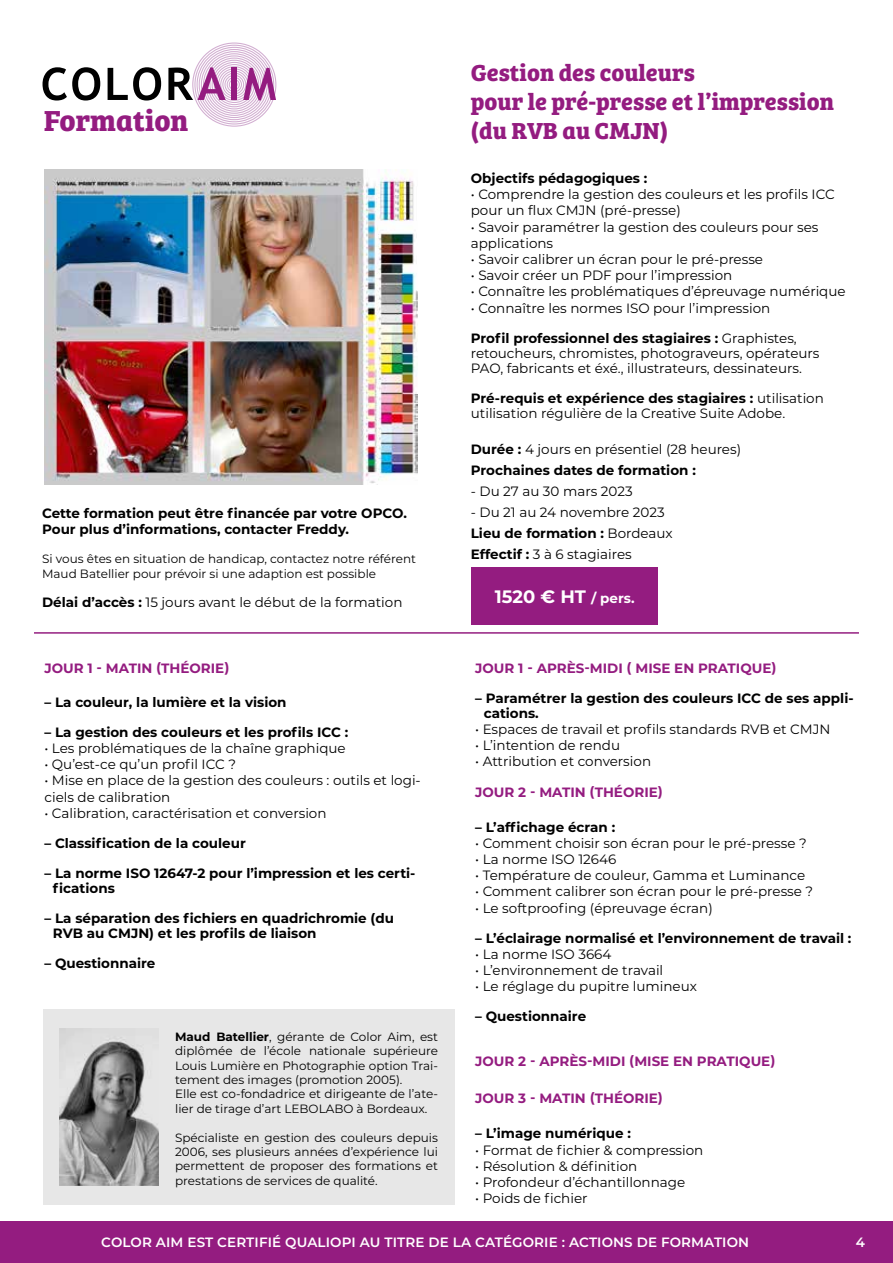
<style>
.page{position:relative;width:893px;height:1263px;background:#fff}
.page>*{position:absolute;margin:0;border:0;box-sizing:border-box;transform-origin:0 0}
.t1{font:700 30px "Bree Serif";color:#941c80}
.t2{font:700 24px/28.8px "Bree Serif";color:#941c80}
.t3{font:700 18px "Montserrat";color:#fff}
.t4{font:13.5px/16.2px "Montserrat";color:#000}
.t5{font:700 13.5px/15px "Montserrat";color:#000}
.t6{font:700 13.5px "Montserrat";color:#941c80}
.t7{font:600 13.5px "Montserrat";letter-spacing:.01em;color:#fff}
.t8{font:600 13.5px "Montserrat";color:#fefefe}
.t9{font:12px/14.4px "Montserrat";color:#000}
.s1{font-weight:700}
.s2{font-weight:400}
.s3{font-size:13.5px}
</style>
<div class="page">
<svg style="left:43px;top:67px;width:57px;height:34px"></svg>
<svg style="left:108px;top:67px;width:53px;height:34px"></svg>
<svg style="left:168px;top:43px;width:108px;height:84px"></svg>
<div style="left:44px;top:1009px;width:411px;height:196px;background:#e7e7e7"></div>
<div style="left:0;top:1221px;width:893px;height:42px;background:#941c80"></div>
<div style="left:471px;top:568px;width:187px;height:57px;background:#941c80"></div>
<img style="left:59px;top:1029px;width:100px;height:156px">
<hr style="left:34px;top:632px;width:825px;height:2px;background:#941e80">
<img style="left:44px;top:170px;width:163px;height:315px">
<img style="left:207px;top:170px;width:211px;height:315px">
<h1 class="t1" style="left:44px;top:97px;width:146px">Formation</h1>
<p class="t5" style="left:42px;top:505px;width:366px;line-height:16.2px">Cette formation peut être financée par votre OPCO.<br>Pour plus d’informations, contacter Freddy.</p>
<p class="t9" style="left:42px;top:551px;width:375px">Si vous êtes en situation de handicap, contactez notre référent<br>Maud Batellier pour prévoir si une adaption est possible</p>
<p class="t4" style="left:42px;top:594px;width:362px"><span class="s1">Délai d’accès :</span> 15 jours avant le début de la formation</p>
<p class="t6" style="left:44px;top:658px;width:187px">JOUR 1 - MATIN (THÉORIE)</p>
<p class="t5" style="left:44px;top:694px;width:244px">– La couleur, la lumière et la vision</p>
<p class="t5" style="left:44px;top:724px;width:305px">– La gestion des couleurs et les profils ICC :</p>
<p class="t4" style="left:44px;top:740px;width:303px">• Les problématiques de la chaîne graphique</p>
<p class="t4" style="left:44px;top:756px;width:193px">• Qu’est-ce qu’un profil ICC ?</p>
<p class="t4" style="left:44px;top:772px;width:378px">• Mise en place de la gestion des couleurs : outils et logi&shy;ciels de calibration</p>
<p class="t4" style="left:44px;top:804px;width:284px">• Calibration, caractérisation et conversion</p>
<p class="t5" style="left:44px;top:835px;width:203px">– Classification de la couleur</p>
<p class="t5" style="left:53px;top:865px;width:364px;text-indent:-9px">– La norme ISO 12647-2 pour l’impression et les certi&shy;fications</p>
<p class="t5" style="left:53px;top:910px;width:343px;text-indent:-9px">– La séparation des fichiers en quadrichromie (du<br>RVB au CMJN) et les profils de liaison</p>
<p class="t5" style="left:44px;top:955px;width:112px">– Questionnaire</p>
<p class="t9" style="left:175px;top:1029px;width:264px"><span class="s1">Maud Batellier</span>, gérante de Color Aim, est diplômée de l’école nationale supérieure Louis Lumière en Photographie option Trai&shy;tement des images (promotion 2005).<br>Elle est co-fondadrice et dirigeante de l’ate&shy;lier de tirage d’art LEBOLABO à Bordeaux.</p>
<p class="t9" style="left:175px;top:1130px;width:264px;text-align:justify">Spécialiste en gestion des couleurs depuis 2006, ses plusieurs années d’expérience lui permettent de proposer des formations et prestations de services de qualité.</p>
<h2 class="t2" style="left:471px;top:57px;width:365px">Gestion des couleurs<br>pour le pré-presse et l’impression (du RVB au CMJN)</h2>
<p class="t5" style="left:471px;top:170px;width:178px">Objectifs pédagogiques :</p>
<p class="t4" style="left:471px;top:186px;width:366px">• Comprendre la gestion des couleurs et les profils ICC pour un flux CMJN (pré-presse)</p>
<p class="t4" style="left:471px;top:218px;width:349px">• Savoir paramétrer la gestion des couleurs pour ses applications</p>
<p class="t4" style="left:471px;top:251px;width:294px">• Savoir calibrer un écran pour le pré-presse</p>
<p class="t4" style="left:471px;top:267px;width:263px">• Savoir créer un PDF pour l’impression</p>
<p class="t4" style="left:471px;top:283px;width:376px">• Connaître les problématiques d’épreuvage numérique</p>
<p class="t4" style="left:471px;top:299px;width:301px">• Connaître les normes ISO pour l’impression</p>
<p class="t4" style="left:471px;top:330px;width:350px;line-height:15px"><span class="s1">Profil professionnel des stagiaires :</span> Graphistes, retoucheurs, chromistes, photograveurs, opérateurs<br>PAO, fabricants et éxé., illustrateurs, dessinateurs.</p>
<p class="t4" style="left:471px;top:390px;width:355px;line-height:15px"><span class="s1">Pré-requis et expérience des stagiaires :</span> utilisation utilisation régulière de la Creative Suite Adobe.</p>
<p class="t5" style="left:471px;top:438px;width:272px;line-height:21px">Durée : <span class="s2">4 jours en présentiel (28 heures)<br></span>Prochaines dates de formation :</p>
<p class="t4" style="left:471px;top:482px;width:163px">- Du 27 au 30 mars 2023</p>
<p class="t4" style="left:471px;top:501px;width:203px;line-height:21px">- Du 21 au 24 novembre 2023<br><span class="s1">Lieu de formation :</span> Bordeaux<br><span class="s1">Effectif :</span> 3 à 6 stagiaires</p>
<h3 class="t3" style="left:495px;top:584px;width:141px">1520 € HT <span class="s3">/ pers.</span></h3>
<p class="t6" style="left:475px;top:658px;width:303px">JOUR 1 - APRÈS-MIDI ( MISE EN PRATIQUE)</p>
<p class="t5" style="left:484px;top:689px;width:371px;text-indent:-9px">– Paramétrer la gestion des couleurs ICC de ses appli&shy;cations.</p>
<p class="t4" style="left:475px;top:720px;width:357px">• Espaces de travail et profils standards RVB et CMJN</p>
<p class="t4" style="left:475px;top:736px;width:146px">• L’intention de rendu</p>
<p class="t4" style="left:475px;top:753px;width:177px">• Attribution et conversion</p>
<p class="t6" style="left:475px;top:783px;width:189px">JOUR 2 - MATIN (THÉORIE)</p>
<p class="t5" style="left:475px;top:819px;width:142px">– L’affichage écran :</p>
<p class="t4" style="left:475px;top:834px;width:333px">• Comment choisir son écran pour le pré-presse ?</p>
<p class="t4" style="left:475px;top:851px;width:143px">• La norme ISO 12646</p>
<p class="t4" style="left:475px;top:867px;width:331px">• Température de couleur, Gamma et Luminance</p>
<p class="t4" style="left:475px;top:883px;width:340px">• Comment calibrer son écran pour le pré-presse ?</p>
<p class="t4" style="left:475px;top:899px;width:239px">• Le softproofing (épreuvage écran)</p>
<p class="t5" style="left:475px;top:930px;width:378px">– L’éclairage normalisé et l’environnement de travail :</p>
<p class="t4" style="left:475px;top:945px;width:138px">• La norme ISO 3664</p>
<p class="t4" style="left:475px;top:962px;width:190px">• L’environnement de travail</p>
<p class="t4" style="left:475px;top:978px;width:223px">• Le réglage du pupitre lumineux</p>
<p class="t5" style="left:475px;top:1008px;width:112px">– Questionnaire</p>
<p class="t6" style="left:475px;top:1052px;width:302px">JOUR 2 - APRÈS-MIDI (MISE EN PRATIQUE)</p>
<p class="t6" style="left:475px;top:1088px;width:189px">JOUR 3 - MATIN (THÉORIE)</p>
<p class="t5" style="left:475px;top:1125px;width:157px">– L’image numérique :</p>
<p class="t4" style="left:475px;top:1141px;width:230px">• Format de fichier &amp; compression</p>
<p class="t4" style="left:475px;top:1157px;width:164px">• Résolution &amp; définition</p>
<p class="t4" style="left:475px;top:1173px;width:212px">• Profondeur d’échantillonnage</p>
<p class="t4" style="left:475px;top:1190px;width:114px">• Poids de fichier</p>
<p class="t7" style="left:101px;top:1233px;width:649px">COLOR AIM EST CERTIFIÉ QUALIOPI AU TITRE DE LA CATÉGORIE : ACTIONS DE FORMATION</p>
<p class="t8" style="left:856px;top:1233px;width:11px">4</p>
</div>
